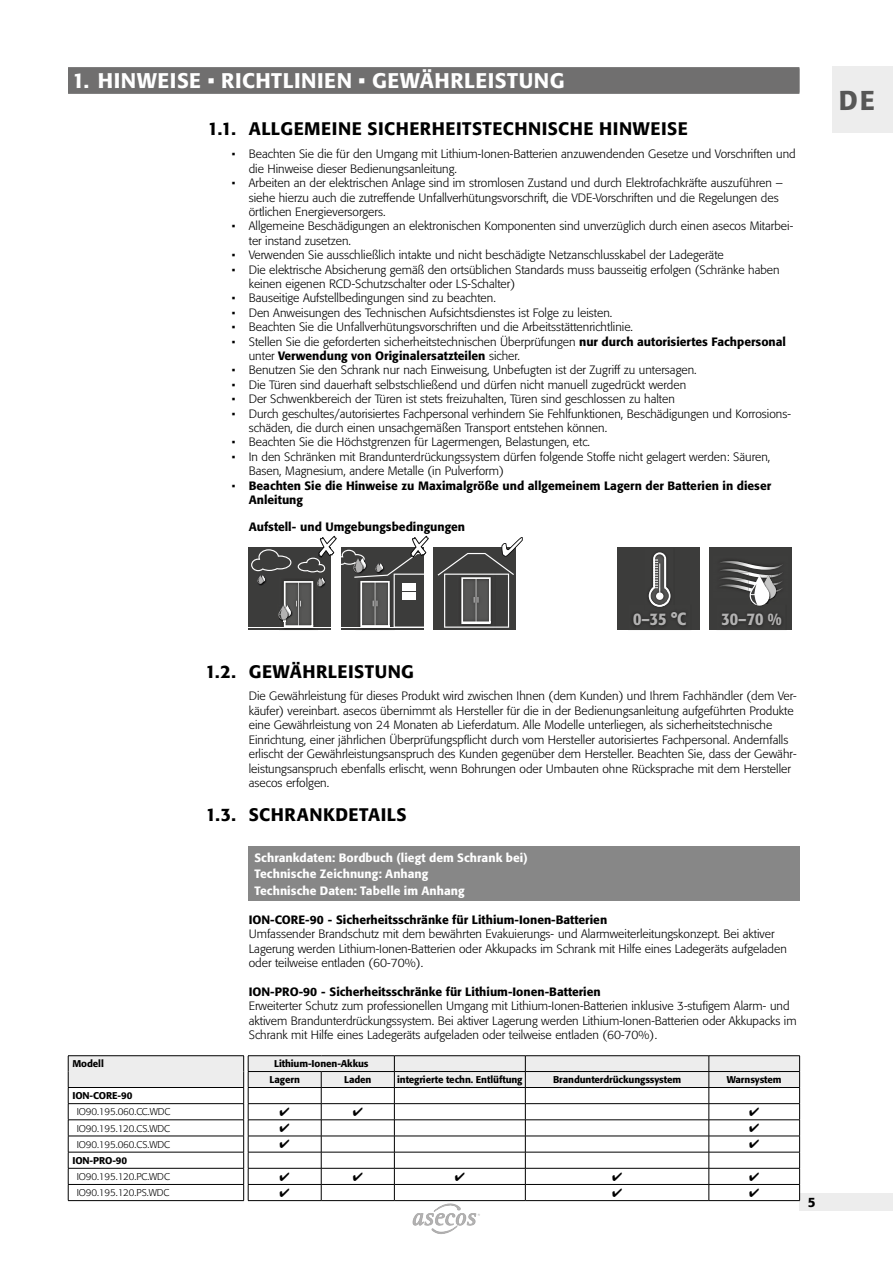
<style>
.page{position:relative;width:893px;height:1263px;background:#fff}
.page>*{position:absolute;margin:0;border:0;box-sizing:border-box;transform-origin:0 0}
.t1{font:500 27px "Formata Pro";color:#575756}
.t2{font:500 21px "Formata Pro";letter-spacing:.025em;color:#fff}
.t3{font:500 18px "Formata Pro";letter-spacing:.03em;color:#000}
.t4{font:500 condensed 17.55px "Formata Pro";color:#b3b2b2}
.t5{font:500 13.5px "Formata Pro";color:#000}
.t6{font:300 12px/14.4px "Formata Pro";color:#000}
.t7{font:500 12px/14.4px "Formata Pro";color:#000}
.t8{font:500 12px/16.5px "Formata Pro";letter-spacing:.005em;color:#fff}
.t9{font:500 9.75px/15.9px "Formata Pro";letter-spacing:-.01em;color:#000}
.t10{font:300 9.75px "Formata Pro";letter-spacing:-.01em;color:#000}
.s1{font-weight:500}
.s2{font-weight:300}
</style>
<div class="page">
<div style="left:799px;top:1194px;width:94px;height:17px;background:#ededed"></div>
<div style="left:832px;top:67px;width:61px;height:66px;background:#ededed"></div>
<div style="left:68px;top:67px;width:731px;height:26px;background:#7f7e7e"></div>
<div style="left:68px;top:68px;width:731px;height:26px;background:#706f6f"></div>
<div style="left:248px;top:547px;width:82px;height:83px;background:#3c3c3b"></div>
<hr style="left:248px;top:627px;width:82px;height:1px;background:#fff">
<img style="left:355px;top:628px;width:40px;height:2px">
<div style="left:434px;top:547px;width:82px;height:83px;background:#3c3c3b"></div>
<div style="left:618px;top:547px;width:82px;height:83px;background:#3c3c3b"></div>
<img style="left:648px;top:593px;width:23px;height:7px">
<img style="left:632px;top:612px;width:54px;height:14px">
<svg style="left:649px;top:552px;width:21px;height:55px"></svg>
<div style="left:656px;top:592px;width:7px;height:8px;background:#fff;border-radius:50%"></div>
<div style="left:709px;top:547px;width:83px;height:83px;background:#3c3c3b"></div>
<img style="left:722px;top:613px;width:60px;height:13px">
<svg style="left:720px;top:561px;width:63px;height:45px"></svg>
<svg style="left:251px;top:536px;width:178px;height:91px"></svg>
<svg style="left:438px;top:537px;width:85px;height:91px"></svg>
<div style="left:248px;top:846px;width:551px;height:55px;background:#878787"></div>
<hr style="left:68px;top:1055px;width:176px;height:1px;background:#000">
<hr style="left:248px;top:1055px;width:73px;height:1px;background:#000">
<hr style="left:321px;top:1055px;width:73px;height:1px;background:#000">
<hr style="left:394px;top:1055px;width:131px;height:1px;background:#000">
<hr style="left:525px;top:1055px;width:184px;height:1px;background:#000">
<hr style="left:709px;top:1055px;width:91px;height:1px;background:#000">
<svg style="left:68px;top:1056px;width:732px;height:177px"></svg>
<h2 class="t2" style="left:72px;top:67px;width:494px">1. HINWEISE • RICHTLINIEN • GEWÄHRLEISTUNG</h2>
<h3 class="t3" style="left:208px;top:117px;width:481px">1.1. ALLGEMEINE SICHERHEITSTECHNISCHE HINWEISE</h3>
<p class="t6" style="left:249px;top:147px;width:548px;text-indent:-17px">• Beachten Sie die für den Umgang mit Lithium-Ionen-Batterien anzuwendenden Gesetze und Vorschriften und die Hinweise dieser Bedienungsanleitung.</p>
<p class="t6" style="left:249px;top:176px;width:536px;text-indent:-17px">• Arbeiten an der elektrischen Anlage sind im stromlosen Zustand und durch Elektrofachkräfte auszuführen – siehe hierzu auch die zutreffende Unfallverhütungsvorschrift, die VDE-Vorschriften und die Regelungen des örtlichen Energieversorgers.</p>
<p class="t6" style="left:249px;top:219px;width:546px;text-indent:-17px">• Allgemeine Beschädigungen an elektronischen Komponenten sind unverzüglich durch einen asecos Mitarbei&shy;ter instand zusetzen.</p>
<p class="t6" style="left:232px;top:248px;width:494px">• Verwenden Sie ausschließlich intakte und nicht beschädigte Netzanschlusskabel der Ladegeräte</p>
<p class="t6" style="left:249px;top:262px;width:532px;text-indent:-17px">• Die elektrische Absicherung gemäß den ortsüblichen Standards muss bausseitig erfolgen (Schränke haben keinen eigenen RCD-Schutzschalter oder LS-Schalter)</p>
<p class="t6" style="left:232px;top:291px;width:266px">• Bauseitige Aufstellbedingungen sind zu beachten.</p>
<p class="t6" style="left:232px;top:305px;width:382px">• Den Anweisungen des Technischen Aufsichtsdienstes ist Folge zu leisten.</p>
<p class="t6" style="left:232px;top:320px;width:403px">• Beachten Sie die Unfallverhütungsvorschriften und die Arbeitsstättenrichtlinie.</p>
<p class="t6" style="left:249px;top:334px;width:539px;text-indent:-17px">• Stellen Sie die geforderten sicherheitstechnischen Überprüfungen <span class="s1">nur durch autorisiertes Fachpersonal </span>unter <span class="s1">Verwendung von Originalersatzteilen</span> sicher.</p>
<p class="t6" style="left:232px;top:363px;width:466px">• Benutzen Sie den Schrank nur nach Einweisung, Unbefugten ist der Zugriff zu untersagen.</p>
<p class="t6" style="left:232px;top:377px;width:456px">• Die Türen sind dauerhaft selbstschließend und dürfen nicht manuell zugedrückt werden</p>
<p class="t6" style="left:232px;top:392px;width:445px">• Der Schwenkbereich der Türen ist stets freizuhalten, Türen sind geschlossen zu halten</p>
<p class="t6" style="left:249px;top:406px;width:544px;text-indent:-17px">• Durch geschultes/autorisiertes Fachpersonal verhindern Sie Fehlfunktionen, Beschädigungen und Korrosions&shy;schäden, die durch einen unsachgemäßen Transport entstehen können.</p>
<p class="t6" style="left:232px;top:435px;width:360px">• Beachten Sie die Höchstgrenzen für Lagermengen, Belastungen, etc.</p>
<p class="t6" style="left:249px;top:449px;width:523px;text-indent:-17px">• In den Schränken mit Brandunterdrückungssystem dürfen folgende Stoffe nicht gelagert werden: Säuren,<br>Basen, Magnesium, andere Metalle (in Pulverform)</p>
<p class="t7" style="left:249px;top:478px;width:524px;text-indent:-17px"><span class="s2">•</span> Beachten Sie die Hinweise zu Maximalgröße und allgemeinem Lagern der Batterien in dieser<br>Anleitung</p>
<p class="t7" style="left:249px;top:520px;width:218px">Aufstell- und Umgebungsbedingungen</p>
<h1 class="t1" style="left:839px;top:83px;width:38px">DE</h1>
<h3 class="t4" style="left:633px;top:607px;width:55px">0–35 °C</h3>
<h3 class="t4" style="left:721px;top:607px;width:62px">30–70 %</h3>
<h3 class="t3" style="left:205px;top:660px;width:210px">1.2. GEWÄHRLEISTUNG</h3>
<p class="t6" style="left:249px;top:689px;width:549px">Die Gewährleistung für dieses Produkt wird zwischen Ihnen (dem Kunden) und Ihrem Fachhändler (dem Ver&shy;käufer) vereinbart. asecos übernimmt als Hersteller für die in der Bedienungsanleitung aufgeführten Produkte eine Gewährleistung von 24 Monaten ab Lieferdatum. Alle Modelle unterliegen, als sicherheitstechnische Einrichtung, einer jährlichen Überprüfungspflicht durch vom Hersteller autorisiertes Fachpersonal. Andernfalls erlischt der Gewährleistungsanspruch des Kunden gegenüber dem Hersteller. Beachten Sie, dass der Gewähr&shy;leistungsanspruch ebenfalls erlischt, wenn Bohrungen oder Umbauten ohne Rücksprache mit dem Hersteller asecos erfolgen.</p>
<h3 class="t3" style="left:206px;top:803px;width:202px">1.3. SCHRANKDETAILS</h3>
<p class="t8" style="left:254px;top:849px;width:275px">Schrankdaten: Bordbuch (liegt dem Schrank bei)<br>Technische Zeichnung: Anhang<br>Technische Daten: Tabelle im Anhang</p>
<p class="t7" style="left:249px;top:912px;width:360px">ION-CORE-90 - Sicherheitsschränke für Lithium-Ionen-Batterien</p>
<p class="t6" style="left:249px;top:927px;width:540px">Umfassender Brandschutz mit dem bewährten Evakuierungs- und Alarmweiterleitungskonzept. Bei aktiver<br>Lagerung werden Lithium-Ionen-Batterien oder Akkupacks im Schrank mit Hilfe eines Ladegeräts aufgeladen oder teilweise entladen (60-70%).</p>
<p class="t7" style="left:249px;top:984px;width:354px">ION-PRO-90 - Sicherheitsschränke für Lithium-Ionen-Batterien</p>
<p class="t6" style="left:249px;top:999px;width:549px">Erweiterter Schutz zum professionellen Umgang mit Lithium-Ionen-Batterien inklusive 3-stufigem Alarm- und aktivem Brandunterdrückungssystem. Bei aktiver Lagerung werden Lithium-Ionen-Batterien oder Akkupacks im<br>Schrank mit Hilfe eines Ladegeräts aufgeladen oder teilweise entladen (60-70%).</p>
<p class="t9" style="left:72px;top:1056px;width:33px">Modell</p>
<p class="t9" style="left:269px;top:1056px;width:101px;text-indent:5px">Lithium-Ionen-Akkus<br>Lagern</p>
<p class="t9" style="left:344px;top:1072px;width:29px">Laden</p>
<p class="t9" style="left:397px;top:1072px;width:127px">integrierte techn. Entlüftung</p>
<p class="t9" style="left:553px;top:1072px;width:130px">Brandunterdrückungssystem</p>
<p class="t9" style="left:727px;top:1072px;width:56px">Warnsystem</p>
<p class="t9" style="left:72px;top:1088px;width:61px">ION-CORE-90</p>
<p class="t10" style="left:77px;top:1106px;width:95px">IO90.195.060.CC.WDC</p>
<p class="t10" style="left:77px;top:1122px;width:95px">IO90.195.120.CS.WDC</p>
<p class="t10" style="left:77px;top:1138px;width:95px">IO90.195.060.CS.WDC</p>
<p class="t9" style="left:72px;top:1152px;width:56px">ION-PRO-90</p>
<p class="t10" style="left:77px;top:1170px;width:95px">IO90.195.120.PC.WDC</p>
<p class="t10" style="left:77px;top:1187px;width:94px">IO90.195.120.PS.WDC</p>
<p class="t5" style="left:808px;top:1194px;width:9px">5</p>
</div>
